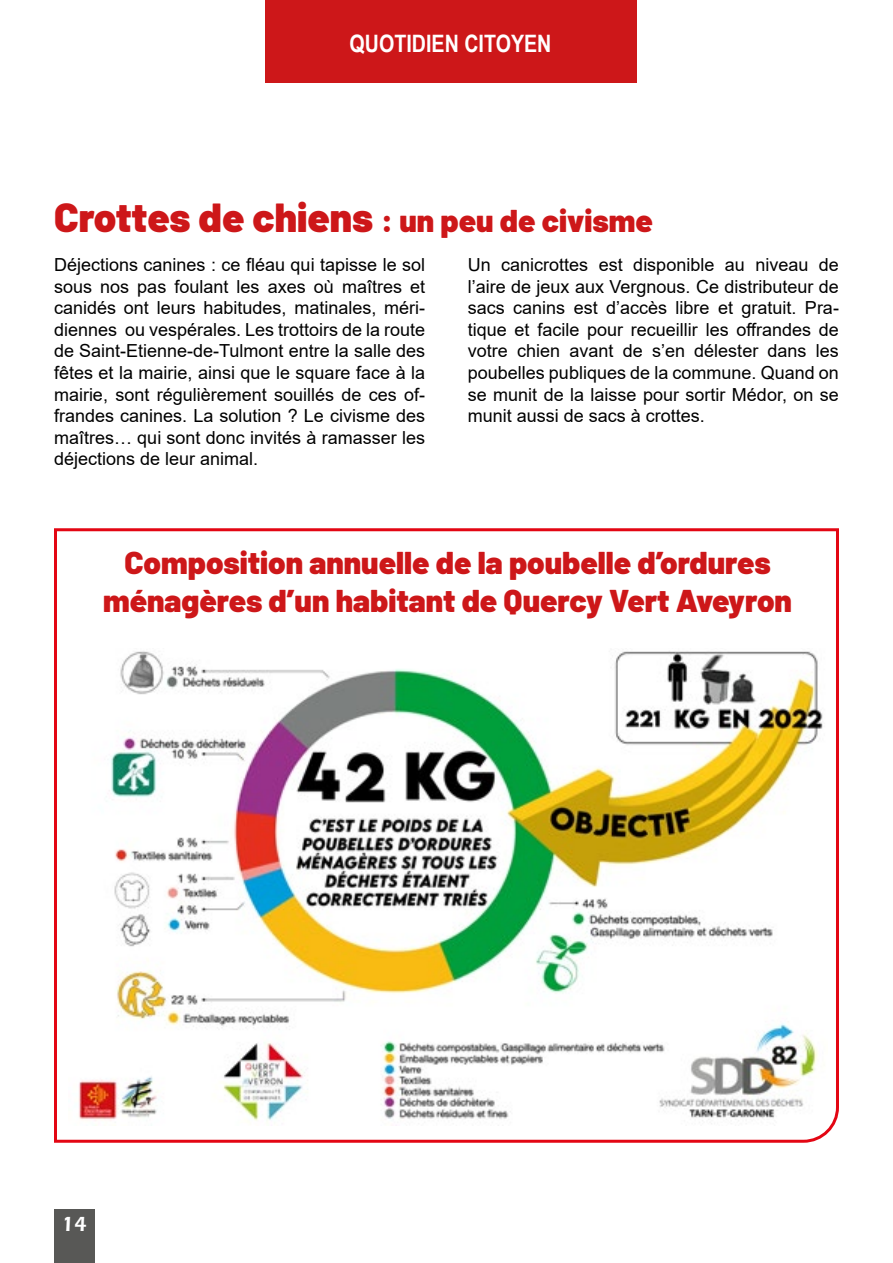
<style>
.page{position:relative;width:893px;height:1263px;background:#fff}
.page>*{position:absolute;margin:0;border:0;box-sizing:border-box;transform-origin:0 0}
.t1{font:900 40.5px "Barlow";color:#cd1719}
.t2{font:900 31.5px/37.8px "Barlow";color:#cd1719;text-align:center}
.t3{font:700 24px "Arial Narrow";color:#fff}
.t4{font:600 21px "Eras ITC";color:#fff}
.t5{font:18px/21.6px "Arial";color:#000;text-align:justify}
.s1{font-size:31.5px}
</style>
<div class="page">
<div style="left:54px;top:1209px;width:40px;height:54px;background:#585856"></div>
<svg style="left:54px;top:528px;width:785px;height:615px"></svg>
<div style="left:265px;top:0;width:371px;height:83px;background:#cd1719"></div>
<h3 class="t3" style="left:350px;top:25px;width:203px">QUOTIDIEN CITOYEN</h3>
<h1 class="t1" style="left:54px;top:187px;width:600px">Crottes de chiens <span class="s1">: un peu de civisme</span></h1>
<p class="t5" style="left:54px;top:254px;width:373px">Déjections canines : ce fléau qui tapisse le sol sous nos pas foulant les axes où maîtres et canidés ont leurs habitudes, matinales, méri&shy;diennes ou vespérales. Les trottoirs de la route de Saint-Etienne-de-Tulmont entre la salle des fêtes et la mairie, ainsi que le square face à la mairie, sont régulièrement souillés de ces of&shy;frandes canines. La solution ? Le civisme des maîtres… qui sont donc invités à ramasser les déjections de leur animal.</p>
<p class="t5" style="left:468px;top:254px;width:373px">Un canicrottes est disponible au niveau de l’aire de jeux aux Vergnous. Ce distributeur de sacs canins est d’accès libre et gratuit. Pra&shy;tique et facile pour recueillir les offrandes de votre chien avant de s’en délester dans les poubelles publiques de la commune. Quand on se munit de la laisse pour sortir Médor, on se munit aussi de sacs à crottes.</p>
<h2 class="t2" style="left:103px;top:541px;width:690px">Composition annuelle de la poubelle d’ordures ménagères d’un habitant de Quercy Vert Aveyron</h2>
<p class="t4" style="left:61px;top:1212px;width:27px">14</p>
</div>
